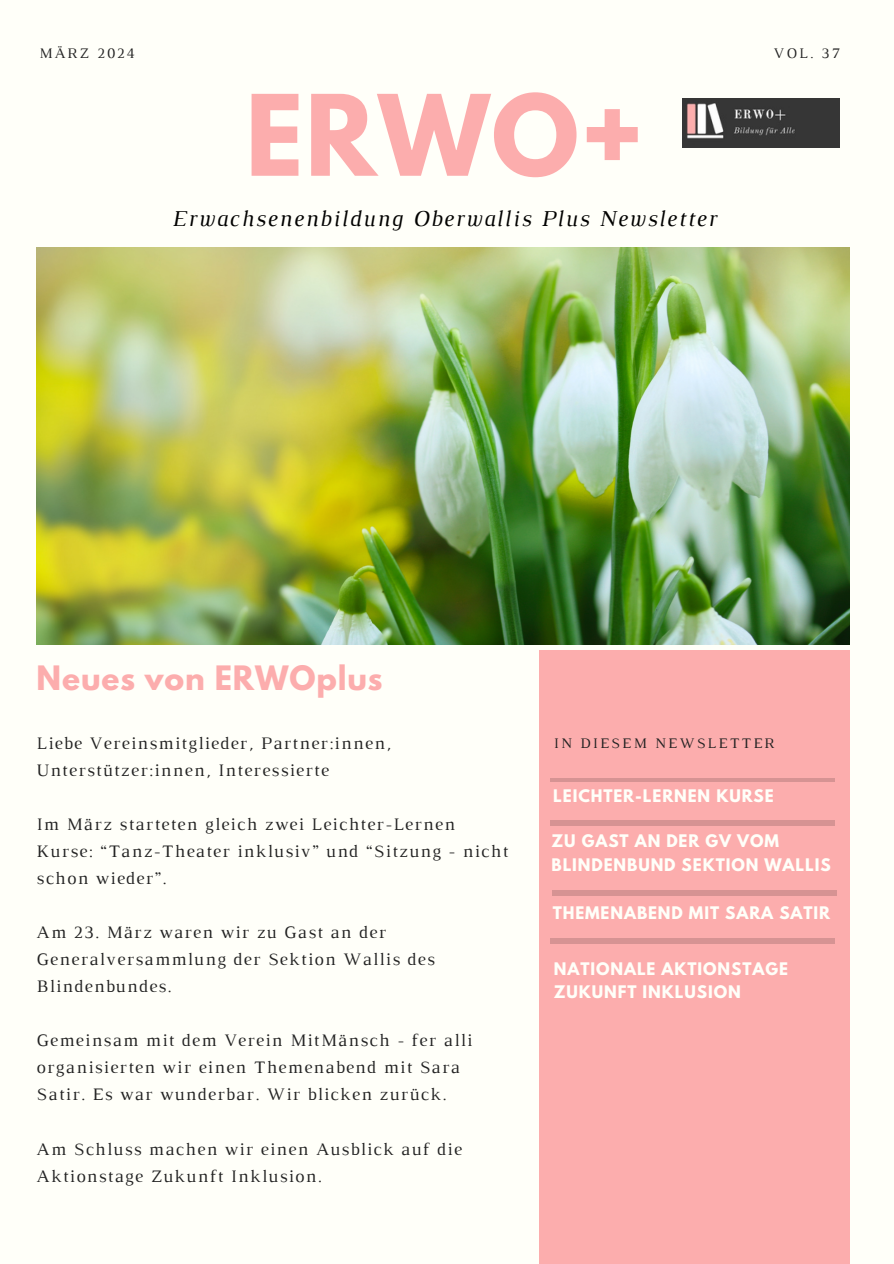
<style>
.page{position:relative;width:894px;height:1264px;background:#fff}
.page>*{position:absolute;margin:0;border:0;box-sizing:border-box;transform-origin:0 0}
.t1{font:700 99.3px "League Spartan";color:#fcadad}
.t2{font:700 29.85px "League Spartan";letter-spacing:.03em;color:#fcadad}
.t3{font:italic 23.1px "Luthier";letter-spacing:.07em;color:#000}
.t4{font:17.85px/27px "Luthier";letter-spacing:.07em;color:#222}
.t5{font:700 15.3px/23.7px "League Spartan";letter-spacing:.06em;color:#fffff9}
.t6{font:14.85px "Luthier";letter-spacing:.14em;color:#222}
</style>
<div class="page">
<div style="left:0;top:0;width:893px;height:1263px;background:#fffff9"></div>
<div style="left:539px;top:649px;width:310px;height:614px;background:#fcadad"></div>
<div style="left:550px;top:820px;width:284px;height:6px;background:#d69393"></div>
<hr style="left:550px;top:778px;width:284px;height:4px;background:#d69393">
<img style="left:37px;top:247px;width:812px;height:397px">
<img style="left:682px;top:98px;width:157px;height:50px">
<div style="left:552px;top:890px;width:284px;height:5px;background:#d69393"></div>
<div style="left:550px;top:938px;width:284px;height:6px;background:#d69393"></div>
<h4 class="t6" style="left:39px;top:47px;width:97px">MÄRZ 2024</h4>
<h4 class="t6" style="left:773px;top:47px;width:68px">VOL. 37</h4>
<p class="t1" style="left:245px;top:86px;width:399px">ERWO+</p>
<p class="t3" style="left:172px;top:210px;width:546px">Erwachsenenbildung Oberwallis Plus Newsletter</p>
<h4 class="t2" style="left:37px;top:663px;width:347px">Neues von ERWOplus</h4>
<h3 class="t4" style="left:37px;top:731px;width:356px">Liebe Vereinsmitglieder, Partner:innen,<br>Unterstützer:innen, Interessierte</h3>
<p class="t4" style="left:37px;top:812px;width:473px">Im März starteten gleich zwei Leichter-Lernen<br>Kurse: “Tanz-Theater inklusiv” und “Sitzung - nicht schon wieder”.</p>
<h2 class="t4" style="left:37px;top:920px;width:399px">Am 23. März waren wir zu Gast an der<br>Generalversammlung der Sektion Wallis des<br>Blindenbundes.</h2>
<h4 class="t4" style="left:37px;top:1028px;width:437px">Gemeinsam mit dem Verein MitMänsch - fer alli organisierten wir einen Themenabend mit Sara<br>Satir. Es war wunderbar. Wir blicken zurück.</h4>
<h4 class="t4" style="left:37px;top:1136px;width:426px">Am Schluss machen wir einen Ausblick auf die<br>Aktionstage Zukunft Inklusion.</h4>
<p class="t6" style="left:553px;top:737px;width:222px">IN DIESEM NEWSLETTER</p>
<h5 class="t5" style="left:553px;top:785px;width:222px">LEICHTER-LERNEN KURSE</h5>
<h5 class="t5" style="left:551px;top:831px;width:280px">ZU GAST AN DER GV VOM<br>BLINDENBUND SEKTION WALLIS</h5>
<p class="t5" style="left:552px;top:903px;width:279px">THEMENABEND MIT SARA SATIR</p>
<h5 class="t5" style="left:553px;top:958px;width:235px">NATIONALE AKTIONSTAGE<br>ZUKUNFT INKLUSION</h5>
</div>
